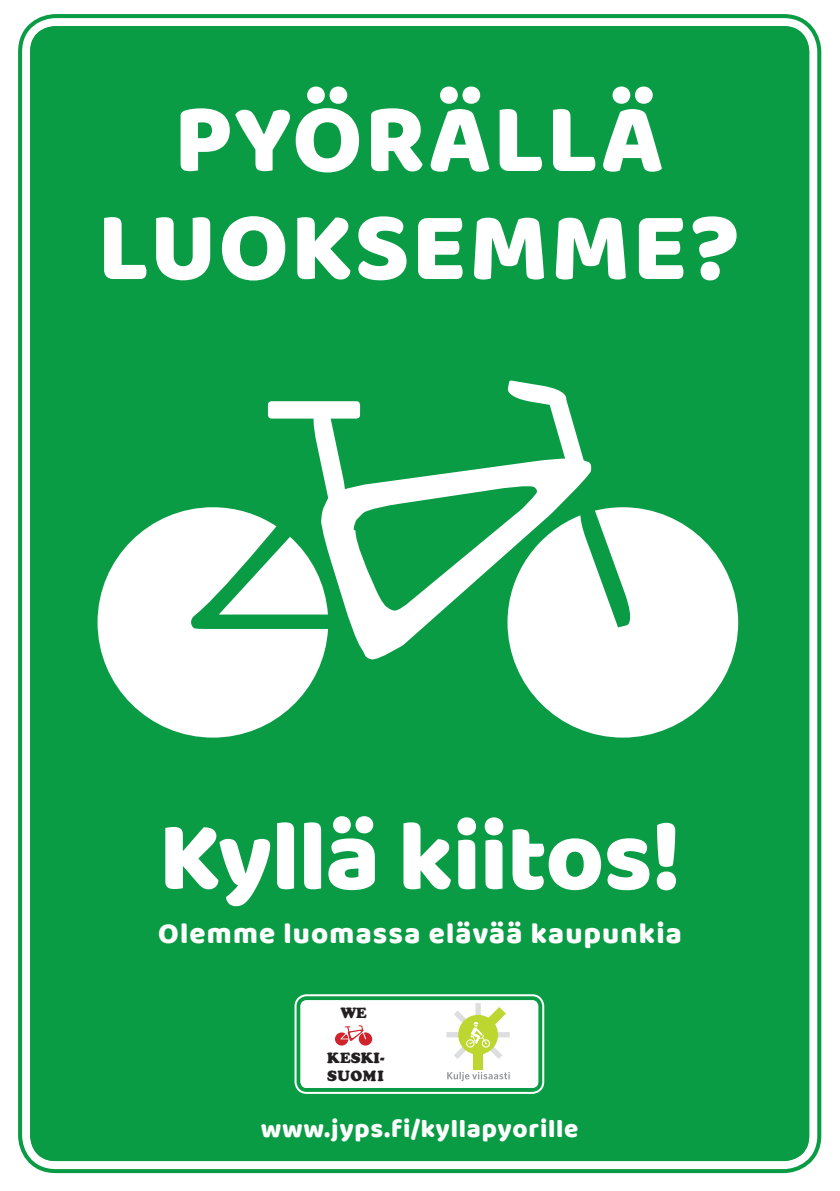
<style>
.page{position:relative;width:840px;height:1191px;background:#fff}
.page>*{position:absolute;margin:0;border:0;box-sizing:border-box;transform-origin:0 0}
.t1{font:100px/108px "Baloo";letter-spacing:.02em;color:#fff;text-align:center}
.t2{font:100px "Baloo";letter-spacing:-.01em;color:#fff}
.t3{font:30px "Baloo";letter-spacing:.04em;color:#fff}
.t4{font:26px "Baloo";letter-spacing:.03em;color:#fff}
.t5{font:900 15.2px/17.4px "Cooper";letter-spacing:.01em;color:#231f20}
</style>
<div class="page">
<div style="left:30px;top:26px;width:778px;height:1135px;background:#0a9b45;border-radius:26px"></div>
<div style="left:18px;top:14px;width:802px;height:1159px;border:4px solid #0a9b45;border-radius:36px"></div>
<div style="left:30px;top:26px;width:778px;height:1135px;border:12px solid #0a9b45;border-radius:19px"></div>
<div style="left:300px;top:1000px;width:238px;height:87px;background:#fff;border-radius:6px"></div>
<div style="left:294px;top:994px;width:250px;height:99px;border:2px solid #fff;border-radius:11px"></div>
<div style="left:300px;top:1000px;width:238px;height:87px;border:6px solid #fff;border-radius:3px"></div>
<svg style="left:446px;top:1003px;width:63px;height:78px"></svg>
<div style="left:268px;top:401px;width:92px;height:17px;background:#fff;border-radius:4px"></div>
<svg style="left:507px;top:380px;width:76px;height:78px"></svg>
<svg style="left:308px;top:418px;width:42px;height:40px"></svg>
<svg style="left:514px;top:507px;width:223px;height:230px;fill:#fff"></svg>
<svg style="left:97px;top:507px;width:224px;height:230px;fill:#fff"></svg>
<svg style="left:318px;top:458px;width:274px;height:204px"></svg>
<div style="left:358px;top:1032px;width:14px;height:13px;background:#d1232a;border-radius:50%"></div>
<svg style="left:335px;top:1032px;width:13px;height:13px"></svg>
<svg style="left:340px;top:1025px;width:26px;height:21px"></svg>
<h1 class="t1" style="left:97px;top:82px;width:643px">PYÖRÄLLÄ<br>LUOKSEMME?</h1>
<h1 class="t2" style="left:159px;top:795px;width:523px">Kyllä kiitos!</h1>
<p class="t3" style="left:158px;top:914px;width:524px">Olemme luomassa elävää kaupunkia</p>
<p class="t5" style="left:340px;top:1004px;width:28px">WE</p>
<p class="t5" style="left:327px;top:1049px;width:59px">KESKI-<br>SUOMI</p>
<p class="t4" style="left:261px;top:1113px;width:319px">www.jyps.fi/kyllapyorille</p>
</div>
